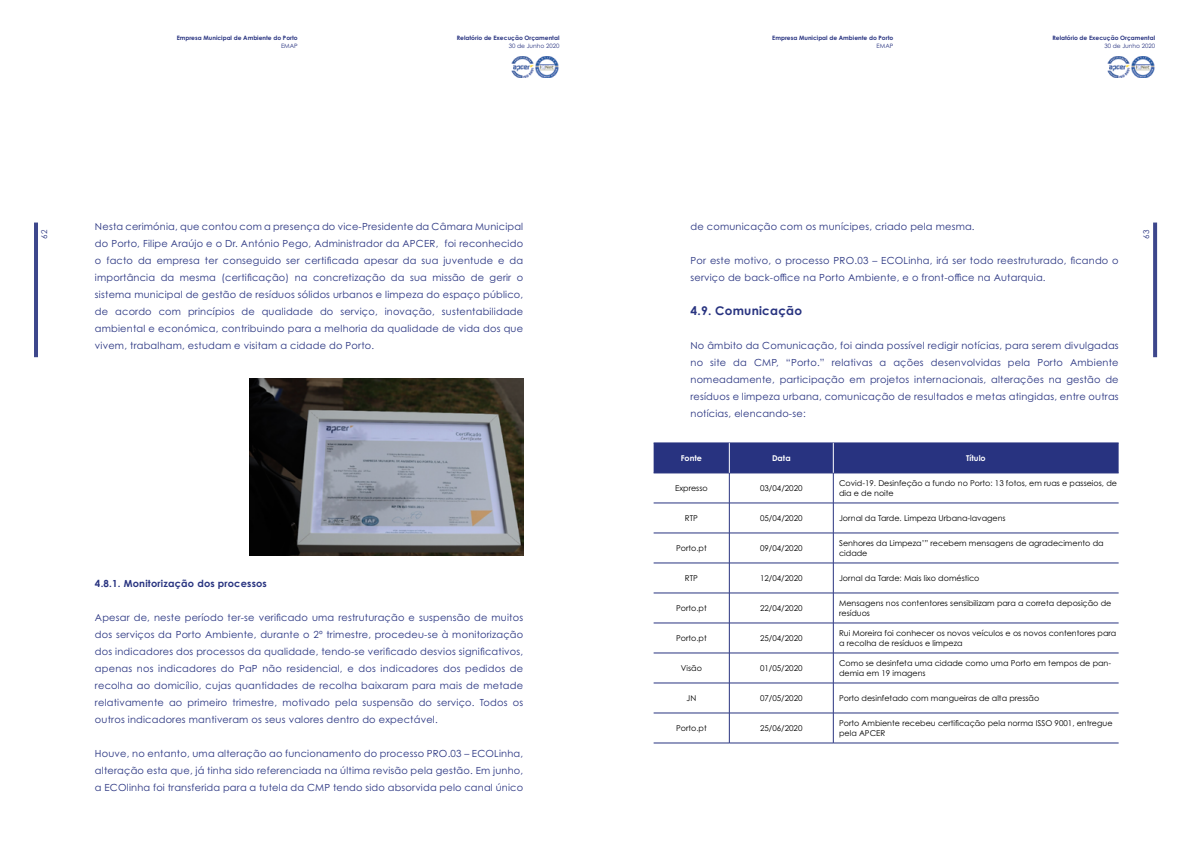
<style>
.page{position:relative;width:1191px;height:842px;background:#fff}
.page>*{position:absolute;margin:0;border:0;box-sizing:border-box;transform-origin:0 0}
.t1{font:700 12px "Century Gothic Pro";letter-spacing:.02em;color:#283380}
.t2{font:9.8px/17px "Century Gothic Pro";letter-spacing:.02em;color:#283380;text-align:justify}
.t3{font:700 9.8px "Century Gothic Pro";letter-spacing:.02em;color:#283380}
.t4{font:8px/9.6px "Century Gothic Pro";color:#000}
.t5{font:700 8px "Century Gothic Pro";color:#fff}
.t6{font:8px "Century Gothic Pro";color:#283380}
.t7{font:700 6px "Century Gothic Pro";color:#283380}
.t8{font:6px "Century Gothic Pro";color:#283380}
</style>
<div class="page">
<hr style="left:34px;top:223px;width:4px;height:134px;background:#3d478c">
<svg style="left:1153px;top:223px;width:4px;height:134px"></svg>
<img style="left:511px;top:56px;width:48px;height:22px">
<img style="left:1107px;top:56px;width:48px;height:22px">
<img style="left:249px;top:378px;width:274px;height:177px">
<div style="left:653px;top:444px;width:465px;height:29px;background:#283380"></div>
<hr style="left:653px;top:443px;width:76px;height:1px;background:#283380">
<hr style="left:729px;top:443px;width:104px;height:1px;background:#283380">
<hr style="left:833px;top:443px;width:285px;height:1px;background:#283380">
<hr style="left:653px;top:473px;width:76px;height:1px;background:#283380">
<hr style="left:729px;top:473px;width:104px;height:1px;background:#283380">
<hr style="left:729px;top:473px;width:1px;height:30px;background:#283380">
<hr style="left:833px;top:473px;width:285px;height:1px;background:#283380">
<hr style="left:833px;top:473px;width:1px;height:30px;background:#283380">
<hr style="left:653px;top:503px;width:76px;height:1px;background:#283380">
<hr style="left:729px;top:503px;width:104px;height:1px;background:#283380">
<hr style="left:729px;top:503px;width:1px;height:30px;background:#283380">
<hr style="left:833px;top:503px;width:285px;height:1px;background:#283380">
<hr style="left:833px;top:503px;width:1px;height:30px;background:#283380">
<hr style="left:653px;top:533px;width:76px;height:1px;background:#283380">
<hr style="left:729px;top:533px;width:104px;height:1px;background:#283380">
<hr style="left:729px;top:533px;width:1px;height:30px;background:#283380">
<hr style="left:833px;top:533px;width:285px;height:1px;background:#283380">
<hr style="left:833px;top:533px;width:1px;height:30px;background:#283380">
<hr style="left:653px;top:563px;width:76px;height:1px;background:#283380">
<hr style="left:729px;top:563px;width:104px;height:1px;background:#283380">
<hr style="left:729px;top:563px;width:1px;height:30px;background:#283380">
<hr style="left:833px;top:563px;width:285px;height:1px;background:#283380">
<hr style="left:833px;top:563px;width:1px;height:30px;background:#283380">
<hr style="left:653px;top:593px;width:76px;height:1px;background:#283380">
<hr style="left:729px;top:593px;width:104px;height:1px;background:#283380">
<hr style="left:729px;top:593px;width:1px;height:30px;background:#283380">
<hr style="left:833px;top:593px;width:285px;height:1px;background:#283380">
<hr style="left:833px;top:593px;width:1px;height:30px;background:#283380">
<hr style="left:653px;top:623px;width:76px;height:1px;background:#283380">
<hr style="left:729px;top:623px;width:104px;height:1px;background:#283380">
<hr style="left:729px;top:623px;width:1px;height:30px;background:#283380">
<hr style="left:833px;top:623px;width:285px;height:1px;background:#283380">
<hr style="left:833px;top:623px;width:1px;height:30px;background:#283380">
<hr style="left:653px;top:653px;width:76px;height:1px;background:#283380">
<hr style="left:729px;top:653px;width:104px;height:1px;background:#283380">
<hr style="left:729px;top:653px;width:1px;height:30px;background:#283380">
<hr style="left:833px;top:653px;width:285px;height:1px;background:#283380">
<hr style="left:833px;top:653px;width:1px;height:30px;background:#283380">
<hr style="left:653px;top:683px;width:76px;height:1px;background:#283380">
<hr style="left:729px;top:683px;width:104px;height:1px;background:#283380">
<hr style="left:729px;top:683px;width:1px;height:30px;background:#283380">
<hr style="left:833px;top:683px;width:285px;height:1px;background:#283380">
<hr style="left:833px;top:683px;width:1px;height:30px;background:#283380">
<hr style="left:653px;top:713px;width:76px;height:1px;background:#283380">
<hr style="left:729px;top:713px;width:104px;height:1px;background:#283380">
<hr style="left:729px;top:713px;width:1px;height:30px;background:#283380">
<hr style="left:833px;top:713px;width:285px;height:1px;background:#283380">
<hr style="left:833px;top:713px;width:1px;height:30px;background:#283380">
<hr style="left:653px;top:743px;width:76px;height:1px;background:#283380">
<hr style="left:729px;top:743px;width:104px;height:1px;background:#283380">
<hr style="left:833px;top:743px;width:285px;height:1px;background:#283380">
<hr style="left:729px;top:443px;width:1px;height:30px;background:#fff">
<hr style="left:833px;top:443px;width:1px;height:30px;background:#fff">
<p class="t7" style="left:177px;top:35px;width:123px">Empresa Municipal de Ambiente do Porto</p>
<p class="t8" style="left:281px;top:42px;width:18px">EMAP</p>
<p class="t7" style="left:457px;top:35px;width:104px">Relatório de Execução Orçamental</p>
<p class="t8" style="left:509px;top:42px;width:52px">30 de Junho 2020</p>
<p class="t7" style="left:772px;top:35px;width:123px">Empresa Municipal de Ambiente do Porto</p>
<p class="t8" style="left:876px;top:42px;width:18px">EMAP</p>
<p class="t7" style="left:1052px;top:35px;width:104px">Relatório de Execução Orçamental</p>
<p class="t8" style="left:1104px;top:42px;width:52px">30 de Junho 2020</p>
<p class="t2" style="left:95px;top:218px;width:430px">Nesta cerimónia, que contou com a presença do vice-Presidente da Câmara Municipal do Porto, Filipe Araújo e o Dr. António Pego, Administrador da APCER, foi reconhecido o facto da empresa ter conseguido ser certificada apesar da sua juventude e da importância da mesma (certificação) na concretização da sua missão de gerir o sistema municipal de gestão de resíduos sólidos urbanos e limpeza do espaço público, de acordo com princípios de qualidade do serviço, inovação, sustentabilidade ambiental e económica, contribuindo para a melhoria da qualidade de vida dos que vivem, trabalham, estudam e visitam a cidade do Porto.</p>
<p class="t2" style="left:690px;top:218px;width:286px">de comunicação com os munícipes, criado pela mesma.</p>
<p class="t2" style="left:690px;top:252px;width:430px">Por este motivo, o processo PRO.03 – ECOLinha, irá ser todo reestruturado, ficando o serviço de back-office na Porto Ambiente, e o front-office na Autarquia.</p>
<p class="t1" style="left:690px;top:303px;width:113px">4.9. Comunicação</p>
<p class="t2" style="left:690px;top:337px;width:430px">No âmbito da Comunicação, foi ainda possível redigir notícias, para serem divulgadas no site da CMP, “Porto.” relativas a ações desenvolvidas pela Porto Ambiente nomeadamente, participação em projetos internacionais, alterações na gestão de resíduos e limpeza urbana, comunicação de resultados e metas atingidas, entre outras notícias, elencando-se:</p>
<p class="t5" style="left:681px;top:453px;width:23px">Fonte</p>
<p class="t5" style="left:772px;top:453px;width:20px">Data</p>
<p class="t5" style="left:966px;top:453px;width:21px">Título</p>
<p class="t4" style="left:675px;top:483px;width:34px">Expresso</p>
<p class="t4" style="left:760px;top:483px;width:44px">03/04/2020</p>
<p class="t4" style="left:839px;top:478px;width:279px">Covid-19. Desinfeção a fundo no Porto: 13 fotos, em ruas e passeios, de dia e de noite</p>
<p class="t4" style="left:685px;top:513px;width:15px">RTP</p>
<p class="t4" style="left:760px;top:513px;width:44px">05/04/2020</p>
<p class="t4" style="left:839px;top:513px;width:168px">Jornal da Tarde. Limpeza Urbana-lavagens</p>
<p class="t4" style="left:676px;top:543px;width:32px">Porto.pt</p>
<p class="t4" style="left:760px;top:543px;width:44px">09/04/2020</p>
<p class="t4" style="left:839px;top:538px;width:266px">Senhores da Limpeza’” recebem mensagens de agradecimento da cidade</p>
<p class="t4" style="left:685px;top:573px;width:15px">RTP</p>
<p class="t4" style="left:760px;top:573px;width:44px">12/04/2020</p>
<p class="t4" style="left:839px;top:573px;width:142px">Jornal da Tarde: Mais lixo doméstico</p>
<p class="t4" style="left:676px;top:603px;width:32px">Porto.pt</p>
<p class="t4" style="left:760px;top:603px;width:44px">22/04/2020</p>
<p class="t4" style="left:839px;top:598px;width:274px">Mensagens nos contentores sensibilizam para a correta deposição de resíduos</p>
<p class="t4" style="left:676px;top:633px;width:32px">Porto.pt</p>
<p class="t4" style="left:760px;top:633px;width:44px">25/04/2020</p>
<p class="t4" style="left:839px;top:628px;width:279px">Rui Moreira foi conhecer os novos veículos e os novos contentores para a recolha de resíduos e limpeza</p>
<p class="t4" style="left:681px;top:663px;width:23px">Visão</p>
<p class="t4" style="left:760px;top:663px;width:44px">01/05/2020</p>
<p class="t4" style="left:839px;top:658px;width:273px">Como se desinfeta uma cidade como uma Porto em tempos de pan&shy;demia em 19 imagens</p>
<p class="t4" style="left:686px;top:693px;width:11px">JN</p>
<p class="t4" style="left:760px;top:693px;width:44px">07/05/2020</p>
<p class="t4" style="left:839px;top:693px;width:202px">Porto desinfetado com mangueiras de alta pressão</p>
<p class="t4" style="left:676px;top:723px;width:32px">Porto.pt</p>
<p class="t4" style="left:760px;top:723px;width:44px">25/06/2020</p>
<p class="t4" style="left:839px;top:718px;width:275px">Porto Ambiente recebeu certificação pela norma ISSO 9001, entregue pela APCER</p>
<p class="t6" style="left:40px;top:239px;width:10px;rotate:-90deg">62</p>
<p class="t6" style="left:1141px;top:239px;width:10px;rotate:-90deg">63</p>
<p class="t3" style="left:95px;top:577px;width:173px">4.8.1. Monitorização dos processos</p>
<p class="t2" style="left:95px;top:609px;width:430px">Apesar de, neste período ter-se verificado uma restruturação e suspensão de muitos dos serviços da Porto Ambiente, durante o 2º trimestre, procedeu-se à monitorização dos indicadores dos processos da qualidade, tendo-se verificado desvios significativos, apenas nos indicadores do PaP não residencial, e dos indicadores dos pedidos de recolha ao domicílio, cujas quantidades de recolha baixaram para mais de metade relativamente ao primeiro trimestre, motivado pela suspensão do serviço. Todos os outros indicadores mantiveram os seus valores dentro do expectável.</p>
<p class="t2" style="left:95px;top:745px;width:430px">Houve, no entanto, uma alteração ao funcionamento do processo PRO.03 – ECOLinha, alteração esta que, já tinha sido referenciada na última revisão pela gestão. Em junho, a ECOlinha foi transferida para a tutela da CMP tendo sido absorvida pelo canal único</p>
</div>
